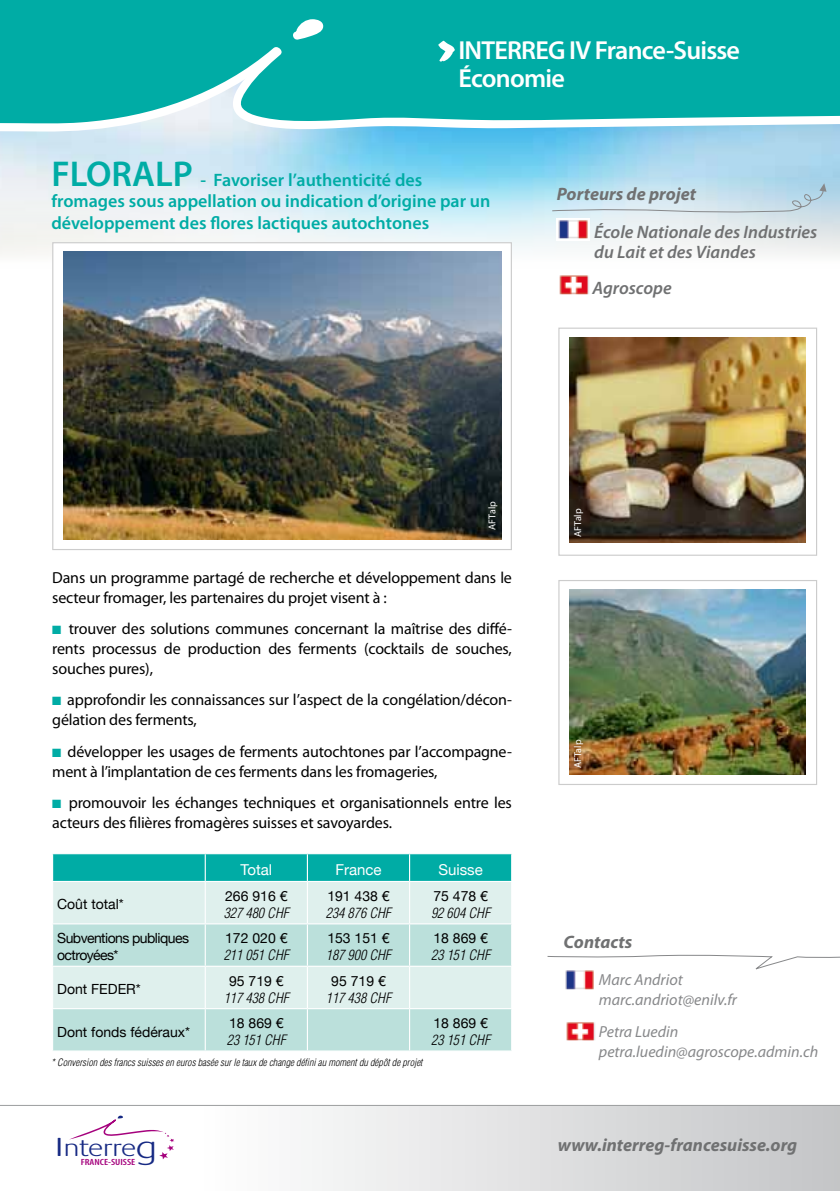
<style>
.page{position:relative;width:840px;height:1191px;background:#fff}
.page>*{position:absolute;margin:0;border:0;box-sizing:border-box;transform-origin:0 0}
.t1{font:600 26.2px/27.2px "Myriad Pro";letter-spacing:-.03em;color:#fff}
.t2{font:300 24.6px "Praxis";letter-spacing:-.005em;color:#162983;scale:1.21 1}
.t3{font:600 18px/21.6px "Myriad Pro";color:#00aca5}
.t4{font:italic 600 18px/20px "Myriad Pro";color:#707172}
.t5{font:italic 700 18px "Myriad Pro";color:#707172}
.t6{font:16px/20px "Myriad Pro";letter-spacing:-.01em;color:#000}
.t7{font:italic 16px/20px "Myriad Pro";color:#87888a}
.t8{font:15px "Helvetica Neue";color:#fff}
.t9{font:14px "Helvetica Neue";color:#000}
.t10{font:italic 300 condensed 14px "Helvetica";color:#000}
.t11{font:14px/16.8px "Helvetica Neue";letter-spacing:-.04em;color:#000}
.t12{font:italic 300 condensed 10px "Helvetica";color:#000}
.t13{font:10px "Myriad Pro";letter-spacing:.01em;color:#fff}
.t14{font:9px "Myriad MM 565 300";color:#a5027d;scale:1.21 1}
.s1{font-size:36px}
.s2{color:#00aca5}
.s3{font-size:36.4px}
.s4{font-size:32.6px}
</style>
<div class="page">
<img style="left:0;top:132px;width:839px;height:136px">
<div style="left:0;top:0;width:839px;height:46px;background:#00aca5"></div>
<svg style="left:0;top:45px;width:283px;height:91px;background:#3ebebb"></svg>
<svg style="left:231px;top:46px;width:608px;height:86px;background:#25b7b3"></svg>
<svg style="left:290px;top:19px;width:33px;height:22px"></svg>
<svg style="left:438px;top:41px;width:16px;height:21px"></svg>
<svg style="left:69px;top:1115px;width:105px;height:44px"></svg>
<div style="left:195px;top:1105px;width:644px;height:86px;background:linear-gradient(to right,#fff,#c4c5c7)"></div>
<hr style="left:0;top:1105px;width:839px;height:1px;background:#9c9e9f">
<div style="left:53px;top:882px;width:458px;height:41px;background:#dff0ed"></div>
<svg style="left:53px;top:924px;width:458px;height:126px;background:#c7e5e1"></svg>
<hr style="left:52px;top:965px;width:153px;height:1px;background:#fff">
<hr style="left:52px;top:1008px;width:153px;height:1px;background:#fff">
<hr style="left:205px;top:965px;width:102px;height:1px;background:#fff">
<hr style="left:205px;top:1008px;width:102px;height:1px;background:#fff">
<hr style="left:307px;top:882px;width:1px;height:41px;background:#fff">
<hr style="left:307px;top:924px;width:1px;height:41px;background:#fff">
<hr style="left:307px;top:965px;width:102px;height:1px;background:#fff">
<hr style="left:307px;top:966px;width:1px;height:42px;background:#fff">
<hr style="left:307px;top:1008px;width:102px;height:1px;background:#fff">
<hr style="left:307px;top:1009px;width:1px;height:41px;background:#fff">
<svg style="left:52px;top:853px;width:460px;height:28px;background:#0cafa9"></svg>
<hr style="left:409px;top:882px;width:1px;height:41px;background:#fff">
<hr style="left:409px;top:924px;width:1px;height:41px;background:#fff">
<hr style="left:409px;top:965px;width:103px;height:1px;background:#fff">
<hr style="left:409px;top:966px;width:1px;height:42px;background:#fff">
<hr style="left:409px;top:1008px;width:103px;height:1px;background:#fff">
<hr style="left:409px;top:1009px;width:1px;height:41px;background:#fff">
<hr style="left:52px;top:853px;width:153px;height:1px;background:#fff">
<hr style="left:204px;top:882px;width:2px;height:41px;background:#fff">
<hr style="left:204px;top:924px;width:2px;height:41px;background:#fff">
<hr style="left:204px;top:966px;width:2px;height:42px;background:#fff">
<hr style="left:204px;top:1009px;width:2px;height:41px;background:#fff">
<img style="left:565px;top:971px;width:29px;height:19px">
<img style="left:566px;top:1022px;width:29px;height:19px">
<svg style="left:547px;top:954px;width:292px;height:17px"></svg>
<img style="left:556px;top:218px;width:33px;height:23px">
<img style="left:559px;top:275px;width:30px;height:20px">
<svg style="left:551px;top:183px;width:275px;height:31px;background:#c4dfea"></svg>
<div style="left:558px;top:327px;width:258px;height:229px;background:#fff;border:1px solid #ccc"></div>
<img style="left:569px;top:337px;width:236px;height:205px">
<div style="left:52px;top:242px;width:459px;height:308px;background:#fff;border:1px solid #ccc"></div>
<img style="left:63px;top:252px;width:438px;height:288px">
<div style="left:558px;top:580px;width:258px;height:205px;background:#fff;border:1px solid #ccc"></div>
<img style="left:569px;top:589px;width:236px;height:185px">
<h1 class="t1" style="left:458px;top:36px;width:283px">INTERREG IV France-Suisse<br>Économie</h1>
<p class="t3" style="left:51px;top:168px;width:440px"><span class="s1">FLORALP</span> - Favoriser l’authenticité des fromages sous appellation ou indication d’origine par un développement des flores lactiques autochtones</p>
<p class="t5" style="left:556px;top:182px;width:141px">Porteurs de projet</p>
<p class="t4" style="left:594px;top:221px;width:224px">École Nationale des Industries du Lait et des Viandes</p>
<p class="t4" style="left:592px;top:277px;width:81px">Agroscope</p>
<p class="t13" style="left:486px;top:530px;width:30px;rotate:-90deg">AFTalp</p>
<p class="t6" style="left:52px;top:567px;width:461px">Dans un programme partagé de recherche et développement dans le secteur fromager, les partenaires du projet visent à :</p>
<p class="t6" style="left:52px;top:618px;width:461px;text-align:justify"><span class="s2">■</span> trouver des solutions communes concernant la maîtrise des diffé&shy;rents processus de production des ferments (cocktails de souches, souches pures),</p>
<p class="t6" style="left:52px;top:689px;width:461px"><span class="s2">■</span> approfondir les connaissances sur l’aspect de la congélation/décon&shy;gélation des ferments,</p>
<p class="t6" style="left:52px;top:741px;width:461px"><span class="s2">■</span> développer les usages de ferments autochtones par l’accompagne&shy;ment à l’implantation de ces ferments dans les fromageries,</p>
<p class="t6" style="left:52px;top:792px;width:461px"><span class="s2">■</span> promouvoir les échanges techniques et organisationnels entre les acteurs des filières fromagères suisses et savoyardes.</p>
<p class="t9" style="left:57px;top:894px;width:68px">Coût total*</p>
<p class="t8" style="left:240px;top:858px;width:33px">Total</p>
<p class="t8" style="left:335px;top:858px;width:48px">France</p>
<p class="t8" style="left:438px;top:858px;width:46px">Suisse</p>
<p class="t9" style="left:225px;top:886px;width:64px">266 916 €</p>
<p class="t10" style="left:223px;top:904px;width:67px">327 480 CHF</p>
<p class="t9" style="left:327px;top:886px;width:64px">191 438 €</p>
<p class="t10" style="left:325px;top:904px;width:67px">234 876 CHF</p>
<p class="t9" style="left:433px;top:886px;width:56px">75 478 €</p>
<p class="t10" style="left:431px;top:904px;width:61px">92 604 CHF</p>
<p class="t11" style="left:57px;top:930px;width:133px">Subventions publiques octroyées*</p>
<p class="t9" style="left:225px;top:928px;width:64px">172 020 €</p>
<p class="t10" style="left:223px;top:946px;width:67px">211 051 CHF</p>
<p class="t9" style="left:57px;top:979px;width:85px">Dont FEDER*</p>
<p class="t9" style="left:57px;top:1021px;width:134px">Dont fonds fédéraux*</p>
<p class="t9" style="left:229px;top:970px;width:56px">95 719 €</p>
<p class="t10" style="left:223px;top:988px;width:67px">117 438 CHF</p>
<p class="t9" style="left:229px;top:1013px;width:56px">18 869 €</p>
<p class="t10" style="left:227px;top:1031px;width:61px">23 151 CHF</p>
<p class="t9" style="left:327px;top:928px;width:64px">153 151 €</p>
<p class="t10" style="left:325px;top:946px;width:67px">187 900 CHF</p>
<p class="t9" style="left:331px;top:970px;width:56px">95 719 €</p>
<p class="t10" style="left:325px;top:988px;width:67px">117 438 CHF</p>
<p class="t12" style="left:51px;top:1055px;width:372px">* Conversion des francs suisses en euros basée sur le taux de change défini au moment du dépôt de projet</p>
<p class="t9" style="left:433px;top:928px;width:56px">18 869 €</p>
<p class="t10" style="left:431px;top:946px;width:61px">23 151 CHF</p>
<p class="t9" style="left:433px;top:1013px;width:56px">18 869 €</p>
<p class="t10" style="left:431px;top:1031px;width:61px">23 151 CHF</p>
<p class="t13" style="left:571px;top:537px;width:30px;rotate:-90deg">AFTalp</p>
<p class="t13" style="left:571px;top:768px;width:30px;rotate:-90deg">AFTalp</p>
<p class="t5" style="left:563px;top:930px;width:70px">Contacts</p>
<p class="t7" style="left:598px;top:969px;width:139px">Marc Andriot marc.andriot@enilv.fr</p>
<p class="t7" style="left:598px;top:1021px;width:221px">Petra Luedin petra.luedin@agroscope.admin.ch</p>
<h2 class="t2" style="left:55px;top:1134px;width:86px"><span class="s3">i</span>nterre<span class="s4">g</span></h2>
<p class="t5" style="left:557px;top:1133px;width:241px">www.interreg-francesuisse.org</p>
<p class="t14" style="left:81px;top:1158px;width:47px">FRANCE-SUISSE</p>
</div>
